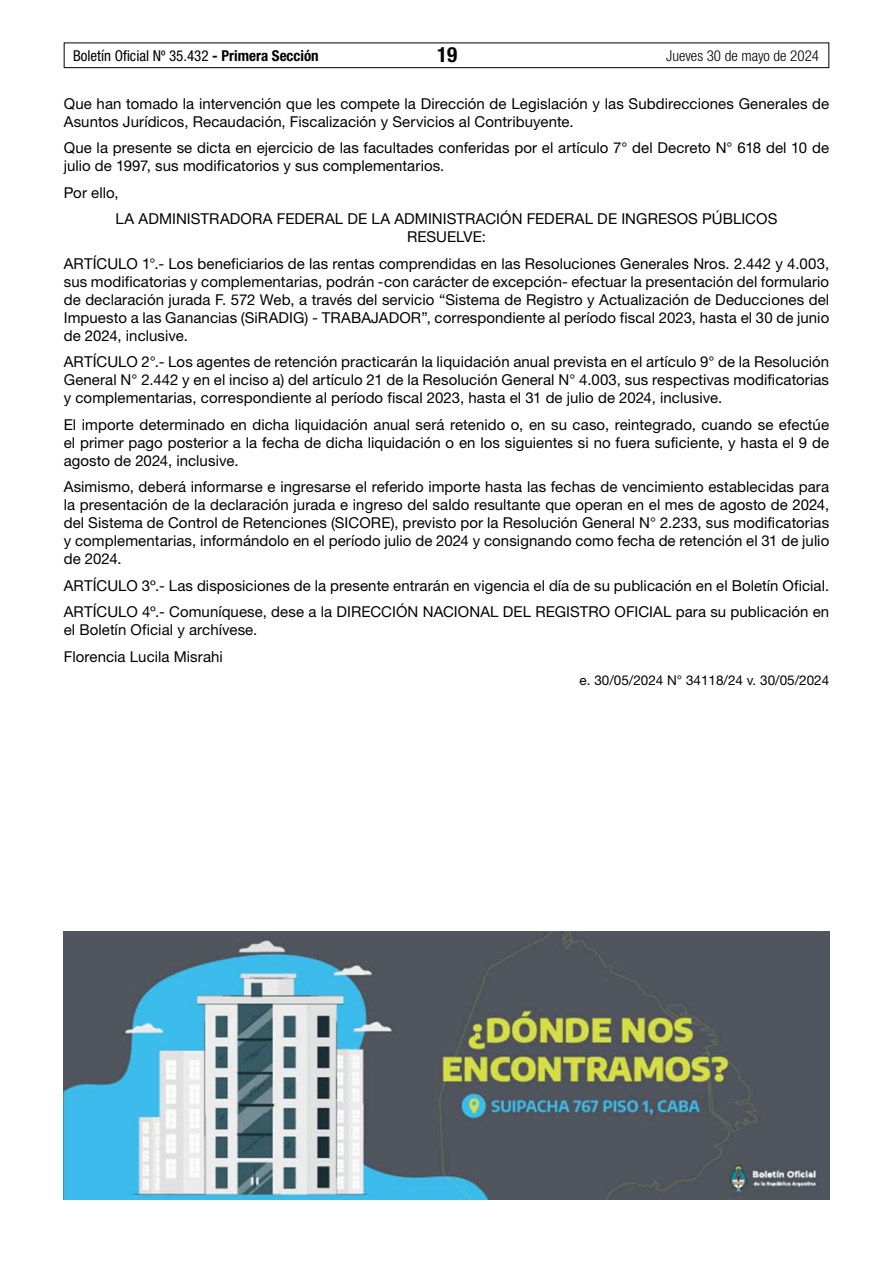
<style>
.page{position:relative;width:893px;height:1263px;background:#fff}
.page>*{position:absolute;margin:0;border:0;box-sizing:border-box;transform-origin:0 0}
.t1{font:700 condensed 21px "Helvetica Neue LT Std";color:#000}
.t2{font:15px/18px "Helvetica Neue LT Std";letter-spacing:.005em;color:#000}
.t3{font:condensed 15px "Helvetica Neue LT Std";color:#000}
.t4{font:300 condensed 15px "Helvetica Neue LT Std";color:#000}
.t5{font:13.5px "Helvetica Neue LT Std";color:#000}
.s1{font-weight:700}
</style>
<div class="page">
<div style="left:64px;top:43px;width:765px;height:25px;border:1px solid #000"></div>
<img style="left:64px;top:931px;width:765px;height:268px">
<p class="t3" style="left:73px;top:47px;width:247px">Boletín Oficial Nº 35.432 <span class="s1">- Primera Sección</span></p>
<h1 class="t1" style="left:437px;top:42px;width:22px">19</h1>
<p class="t4" style="left:666px;top:47px;width:154px">Jueves 30 de mayo de 2024</p>
<p class="t2" style="left:64px;top:94px;width:767px">Que han tomado la intervención que les compete la Dirección de Legislación y las Subdirecciones Generales de<br>Asuntos Jurídicos, Recaudación, Fiscalización y Servicios al Contribuyente.</p>
<p class="t2" style="left:64px;top:138px;width:767px">Que la presente se dicta en ejercicio de las facultades conferidas por el artículo 7° del Decreto N° 618 del 10 de julio de 1997, sus modificatorios y sus complementarios.</p>
<p class="t2" style="left:116px;top:179px;width:663px;line-height:26.5px;text-indent:-52px">Por ello,<br>LA ADMINISTRADORA FEDERAL DE LA ADMINISTRACIÓN FEDERAL DE INGRESOS PÚBLICOS</p>
<p class="t2" style="left:64px;top:223px;width:767px;line-height:26.5px;text-align:center">RESUELVE:<br>ARTÍCULO 1°.- Los beneficiarios de las rentas comprendidas en las Resoluciones Generales Nros. 2.442 y 4.003,</p>
<p class="t2" style="left:64px;top:272px;width:767px;text-align:justify">sus modificatorias y complementarias, podrán -con carácter de excepción- efectuar la presentación del formulario de declaración jurada F. 572 Web, a través del servicio “Sistema de Registro y Actualización de Deducciones del Impuesto a las Ganancias (SiRADIG) - TRABAJADOR”, correspondiente al período fiscal 2023, hasta el 30 de junio de 2024, inclusive.</p>
<p class="t2" style="left:64px;top:352px;width:767px;text-align:justify">ARTÍCULO 2°.- Los agentes de retención practicarán la liquidación anual prevista en el artículo 9° de la Resolución General N° 2.442 y en el inciso a) del artículo 21 de la Resolución General N° 4.003, sus respectivas modificatorias y complementarias, correspondiente al período fiscal 2023, hasta el 31 de julio de 2024, inclusive.</p>
<p class="t2" style="left:64px;top:415px;width:767px;text-align:justify">El importe determinado en dicha liquidación anual será retenido o, en su caso, reintegrado, cuando se efectúe el primer pago posterior a la fecha de dicha liquidación o en los siguientes si no fuera suficiente, y hasta el 9 de agosto de 2024, inclusive.</p>
<p class="t2" style="left:64px;top:478px;width:767px;text-align:justify">Asimismo, deberá informarse e ingresarse el referido importe hasta las fechas de vencimiento establecidas para la presentación de la declaración jurada e ingreso del saldo resultante que operan en el mes de agosto de 2024, del Sistema de Control de Retenciones (SICORE), previsto por la Resolución General N° 2.233, sus modificatorias y complementarias, informándolo en el período julio de 2024 y consignando como fecha de retención el 31 de julio de 2024.</p>
<p class="t2" style="left:64px;top:572px;width:767px;line-height:26.5px">ARTÍCULO 3º.- Las disposiciones de la presente entrarán en vigencia el día de su publicación en el Boletín Oficial.<br>ARTÍCULO 4º.- Comuníquese, dese a la DIRECCIÓN NACIONAL DEL REGISTRO OFICIAL para su publicación en</p>
<p class="t2" style="left:64px;top:616px;width:195px;line-height:26.5px">el Boletín Oficial y archívese.<br>Florencia Lucila Misrahi</p>
<p class="t5" style="left:580px;top:672px;width:251px">e. 30/05/2024 N° 34118/24 v. 30/05/2024</p>
</div>
